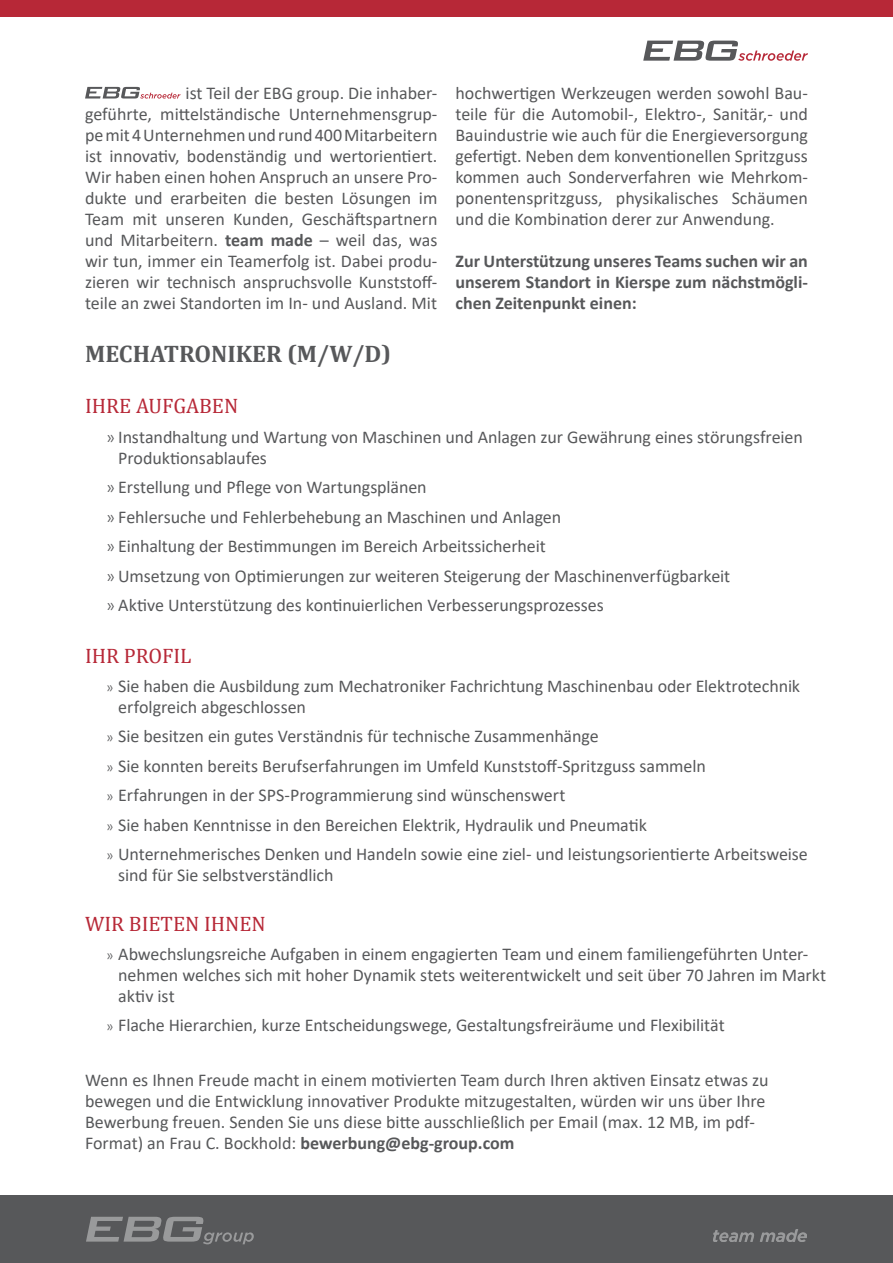
<style>
.page{position:relative;width:893px;height:1263px;background:#fff}
.page>*{position:absolute;margin:0;border:0;box-sizing:border-box;transform-origin:0 0}
.t1{font:700 24px "Cambria";color:#57585a}
.t2{font:21px "Cambria";color:#b72837}
.t3{font:18px/21px "Calibri";letter-spacing:-.005em;color:#57585a}
.t4{font:700 18px/21px "Calibri";color:#57585a;text-align:justify}
.s1{font-weight:700}
.s2{font-weight:300}
.s3{font-weight:300;font-size:15px}
</style>
<div class="page">
<div style="left:0;top:0;width:893px;height:17px;background:#b72837"></div>
<div style="left:0;top:1195px;width:893px;height:68px;background:#57585a"></div>
<svg style="left:643px;top:41px;width:165px;height:20px"></svg>
<svg style="left:86px;top:1217px;width:168px;height:27px"></svg>
<svg style="left:713px;top:1230px;width:41px;height:12px"></svg>
<svg style="left:760px;top:1229px;width:46px;height:13px"></svg>
<svg style="left:85px;top:87px;width:96px;height:12px"></svg>
<p class="t3" style="left:85px;top:82px;width:354px;text-align:justify;text-indent:100px">ist Teil der EBG group. Die inhaber&shy;geführte, mittelständische Unternehmensgrup&shy;pe mit 4 Unternehmen und rund 400 Mitarbeitern ist innovativ, bodenständig und wertorientiert.<br>Wir haben einen hohen Anspruch an unsere Pro&shy;dukte und erarbeiten die besten Lösungen im Team mit unseren Kunden, Geschäftspartnern und Mitarbeitern. <span class="s1">team made</span> – weil das, was wir tun, immer ein Teamerfolg ist. Dabei produ&shy;zieren wir technisch anspruchsvolle Kunststoff&shy;teile an zwei Standorten im In- und Ausland. Mit</p>
<p class="t3" style="left:455px;top:82px;width:354px;text-align:justify">hochwertigen Werkzeugen werden sowohl Bau&shy;teile für die Automobil-, Elektro-, Sanitär,- und Bauindustrie wie auch für die Energieversorgung gefertigt. Neben dem konventionellen Spritzguss kommen auch Sonderverfahren wie Mehrkom&shy;ponentenspritzguss, physikalisches Schäumen und die Kombination derer zur Anwendung.</p>
<p class="t4" style="left:455px;top:250px;width:354px">Zur Unterstützung unseres Teams suchen wir an unserem Standort in Kierspe zum nächstmögli&shy;chen Zeitenpunkt einen:</p>
<p class="t1" style="left:85px;top:336px;width:308px">MECHATRONIKER (M/W/D)</p>
<p class="t2" style="left:85px;top:394px;width:155px">IHRE AUFGABEN</p>
<p class="t3" style="left:118px;top:426px;width:686px;text-indent:-12px"><span class="s2">»</span> Instandhaltung und Wartung von Maschinen und Anlagen zur Gewährung eines störungsfreien<br>Produktionsablaufes</p>
<p class="t3" style="left:106px;top:476px;width:322px"><span class="s2">»</span> Erstellung und Pflege von Wartungsplänen</p>
<p class="t3" style="left:106px;top:506px;width:456px"><span class="s2">»</span> Fehlersuche und Fehlerbehebung an Maschinen und Anlagen</p>
<p class="t3" style="left:106px;top:535px;width:441px"><span class="s2">»</span> Einhaltung der Bestimmungen im Bereich Arbeitssicherheit</p>
<p class="t3" style="left:106px;top:565px;width:625px"><span class="s2">»</span> Umsetzung von Optimierungen zur weiteren Steigerung der Maschinenverfügbarkeit</p>
<p class="t3" style="left:106px;top:594px;width:499px"><span class="s2">»</span> Aktive Unterstützung des kontinuierlichen Verbesserungsprozesses</p>
<p class="t2" style="left:85px;top:643px;width:108px">IHR PROFIL</p>
<p class="t3" style="left:118px;top:675px;width:683px;text-indent:-12px"><span class="s3">»</span> Sie haben die Ausbildung zum Mechatroniker Fachrichtung Maschinenbau oder Elektrotechnik erfolgreich abgeschlossen</p>
<p class="t3" style="left:106px;top:725px;width:494px"><span class="s3">»</span> Sie besitzen ein gutes Verständnis für technische Zusammenhänge</p>
<p class="t3" style="left:106px;top:755px;width:601px"><span class="s3">»</span> Sie konnten bereits Berufserfahrungen im Umfeld Kunststoff-Spritzguss sammeln</p>
<p class="t3" style="left:106px;top:784px;width:461px"><span class="s3">»</span> Erfahrungen in der SPS-Programmierung sind wünschenswert</p>
<p class="t3" style="left:106px;top:814px;width:542px"><span class="s3">»</span> Sie haben Kenntnisse in den Bereichen Elektrik, Hydraulik und Pneumatik</p>
<p class="t3" style="left:118px;top:843px;width:691px;text-indent:-12px"><span class="s3">»</span> Unternehmerisches Denken und Handeln sowie eine ziel- und leistungsorientierte Arbeitsweise sind für Sie selbstverständlich</p>
<p class="t2" style="left:85px;top:911px;width:182px">WIR BIETEN IHNEN</p>
<p class="t3" style="left:118px;top:942px;width:709px;text-indent:-12px"><span class="s3">»</span> Abwechslungsreiche Aufgaben in einem engagierten Team und einem familiengeführten Unter&shy;nehmen welches sich mit hoher Dynamik stets weiterentwickelt und seit über 70 Jahren im Markt aktiv ist</p>
<p class="t3" style="left:106px;top:1014px;width:620px"><span class="s3">»</span> Flache Hierarchien, kurze Entscheidungswege, Gestaltungsfreiräume und Flexibilität</p>
<p class="t3" style="left:85px;top:1069px;width:685px">Wenn es Ihnen Freude macht in einem motivierten Team durch Ihren aktiven Einsatz etwas zu</p>
<p class="t3" style="left:85px;top:1090px;width:682px">bewegen und die Entwicklung innovativer Produkte mitzugestalten, würden wir uns über Ihre</p>
<p class="t3" style="left:85px;top:1111px;width:671px">Bewerbung freuen. Senden Sie uns diese bitte ausschließlich per Email (max. 12 MB, im pdf-</p>
<p class="t3" style="left:85px;top:1132px;width:431px">Format) an Frau C. Bockhold: <span class="s1">bewerbung@ebg-group.com</span></p>
</div>
